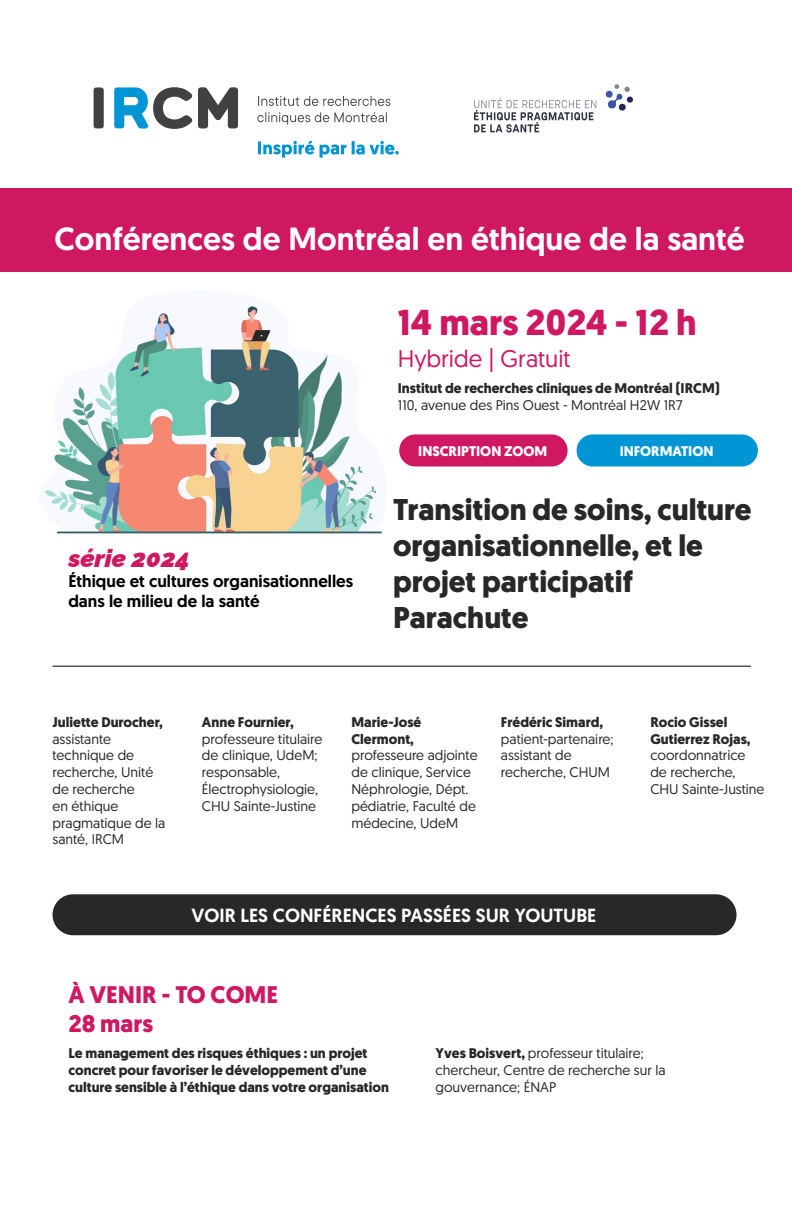
<style>
.page{position:relative;width:792px;height:1224px;background:#fff}
.page>*{position:absolute;margin:0;border:0;box-sizing:border-box;transform-origin:0 0}
.t1{font:700 36px "Geomanist";color:#d01862}
.t2{font:500 32px "Geomanist";color:#fff}
.t3{font:700 30px/36px "Geomanist";color:#292829}
.t4{font:italic 900 25px "Raleway";color:#d01862}
.t5{font:700 24px "Geomanist";color:#d01862}
.t6{font:24px "Geomanist";color:#d01862}
.t7{font:500 19px "Geomanist";color:#fff}
.t8{font:500 17px/20.4px "Geomanist";color:#000}
.t9{font:14px/16.8px "Geomanist";color:#292829}
.t10{font:700 14px/16.8px "Geomanist";color:#292829}
.t11{font:700 14px "Geomanist";color:#fff}
.s1{font-weight:700}
</style>
<div class="page">
<img style="left:42px;top:306px;width:340px;height:228px">
<div style="left:53px;top:894px;width:684px;height:41px;background:#292829;border-radius:20px"></div>
<hr style="left:53px;top:666px;width:698px;height:1px;background:#000">
<div style="left:0;top:189px;width:792px;height:83px;background:#d01862"></div>
<svg style="left:258px;top:96px;width:132px;height:10px"></svg>
<svg style="left:257px;top:112px;width:130px;height:13px"></svg>
<svg style="left:258px;top:141px;width:56px;height:17px"></svg>
<svg style="left:320px;top:144px;width:26px;height:14px"></svg>
<svg style="left:352px;top:141px;width:47px;height:14px"></svg>
<svg style="left:198px;top:87px;width:40px;height:41px"></svg>
<svg style="left:114px;top:87px;width:78px;height:42px"></svg>
<div style="left:94px;top:87px;width:10px;height:41px;background:#414042;border-radius:3px"></div>
<svg style="left:605px;top:84px;width:28px;height:27px"></svg>
<svg style="left:474px;top:98px;width:122px;height:34px"></svg>
<div style="left:399px;top:434px;width:169px;height:32px;background:#d01862;border-radius:16px"></div>
<div style="left:577px;top:434px;width:181px;height:32px;background:#0095d5;border-radius:16px"></div>
<h2 class="t2" style="left:55px;top:218px;width:692px">Conférences de Montréal en éthique de la santé</h2>
<h3 class="t4" style="left:68px;top:538px;width:123px">série 2024</h3>
<p class="t8" style="left:68px;top:571px;width:286px">Éthique et cultures organisationnelles dans le milieu de la santé</p>
<h1 class="t1" style="left:398px;top:298px;width:300px">14 mars 2024 - 12 h</h1>
<h3 class="t6" style="left:398px;top:343px;width:174px">Hybride | Gratuit</h3>
<p class="t10" style="left:398px;top:380px;width:323px">Institut de recherches cliniques de Montréal (IRCM)</p>
<p class="t9" style="left:398px;top:396px;width:286px">110, avenue des Pins Ouest - Montréal H2W 1R7</p>
<p class="t11" style="left:418px;top:441px;width:131px">INSCRIPTION ZOOM</p>
<p class="t11" style="left:620px;top:441px;width:95px">INFORMATION</p>
<h3 class="t3" style="left:393px;top:492px;width:360px">Transition de soins, culture organisationnelle, et le projet participatif<br>Parachute</h3>
<p class="t10" style="left:53px;top:714px;width:112px">Juliette Durocher,</p>
<p class="t9" style="left:53px;top:730px;width:114px">assistante technique de recherche, Unité de recherche<br>en éthique pragmatique de la santé, IRCM</p>
<p class="t10" style="left:202px;top:714px;width:93px">Anne Fournier,</p>
<p class="t9" style="left:202px;top:730px;width:122px">professeure titulaire de clinique, UdeM; responsable,<br>Électrophysiologie,<br>CHU Sainte-Justine</p>
<p class="t10" style="left:351px;top:714px;width:71px">Marie-José<br>Clermont,</p>
<p class="t9" style="left:351px;top:747px;width:128px">professeure adjointe de clinique, Service<br>Néphrologie, Dépt. pédiatrie, Faculté de médecine, UdeM</p>
<p class="t10" style="left:501px;top:714px;width:104px">Frédéric Simard,</p>
<p class="t9" style="left:501px;top:730px;width:114px">patient-partenaire; assistant de recherche, CHUM</p>
<h3 class="t7" style="left:192px;top:903px;width:406px">VOIR LES CONFÉRENCES PASSÉES SUR YOUTUBE</h3>
<h3 class="t5" style="left:69px;top:978px;width:211px">À VENIR - TO COME</h3>
<h3 class="t5" style="left:69px;top:1008px;width:86px">28 mars</h3>
<p class="t10" style="left:650px;top:714px;width:102px">Rocio Gissel<br>Gutierrez Rojas,</p>
<p class="t9" style="left:650px;top:747px;width:116px">coordonnatrice de recherche,<br>CHU Sainte-Justine</p>
<p class="t10" style="left:69px;top:1045px;width:322px">Le management des risques éthiques : un projet concret pour favoriser le développement d’une culture sensible à l’éthique dans votre organisation</p>
<p class="t9" style="left:436px;top:1045px;width:231px"><span class="s1">Yves Boisvert,</span> professeur titulaire; chercheur, Centre de recherche sur la gouvernance; ÉNAP</p>
</div>
